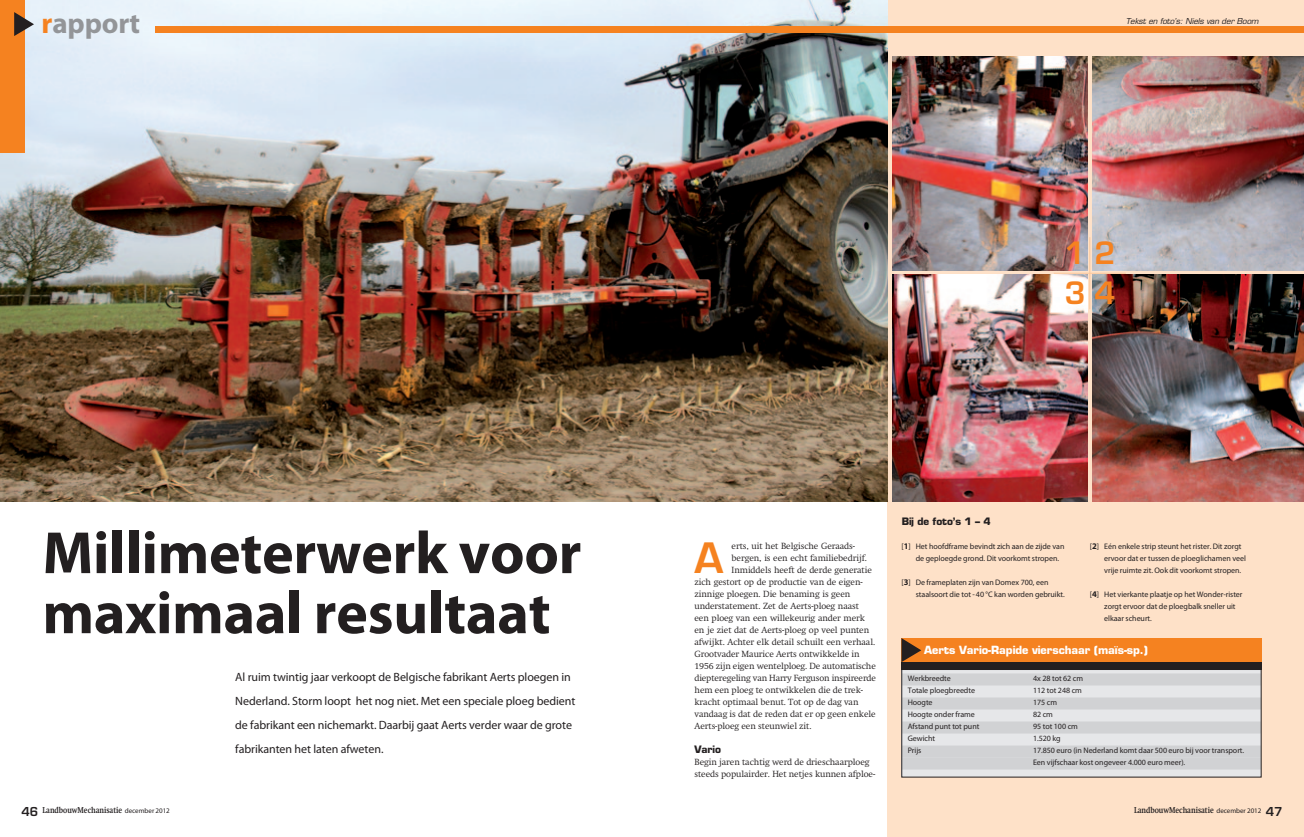
<style>
.page{position:relative;width:1304px;height:837px;background:#fff}
.page>*{position:absolute;margin:0;border:0;box-sizing:border-box;transform-origin:0 0}
.t1{font:700 60px/60px "Myriad Pro";letter-spacing:-.005em;color:#231f20}
.t2{font:600 40.8px "Eurostile LT Std";color:#f58220}
.t3{font:600 30px/40.1px "Eurostile LT Std";color:#f58220}
.t4{font:700 29px "Myriad Pro";letter-spacing:-.005em;color:#939598}
.t5{font:12px/24px "Myriad Pro";letter-spacing:-.005em;color:#231f20}
.t6{font:700 11px "Eurostile LT Std";letter-spacing:-.005em;color:#fff}
.t7{font:700 10px "Eurostile LT Std";letter-spacing:-.005em;color:#231f20}
.t8{font:300 8.8px/12px "Swift";letter-spacing:-.005em;color:#231f20}
.t9{font:700 8.4px "Swift";letter-spacing:-.005em;color:#231f20;scale:.83 1}
.t10{font:8px/12px "Myriad Pro";letter-spacing:-.005em;color:#231f20}
.t11{font:italic 8px "Eurostile LT Std";letter-spacing:-.005em;color:#231f20}
.s1{color:#f58220}
.s2{font-weight:700;font-size:8.6px}
.s3{font-family:"Eurostile LT Std";font-weight:600;font-size:12px}
.s4{font-family:"Myriad Pro";font-weight:400;font-size:7px}
</style>
<div class="page">
<div style="left:887px;top:0;width:417px;height:836px;background:#fee1c8"></div>
<img style="left:0;top:0;width:887px;height:501px">
<img style="left:893px;top:57px;width:194px;height:213px">
<img style="left:1093px;top:57px;width:211px;height:213px">
<img style="left:893px;top:275px;width:194px;height:226px">
<img style="left:1093px;top:275px;width:211px;height:226px">
<div style="left:0;top:0;width:24px;height:153px;background:#f58220"></div>
<div style="left:155px;top:27px;width:497px;height:6px;background:#f58220"></div>
<svg style="left:14px;top:12px;width:20px;height:24px"></svg>
<div style="left:652px;top:27px;width:652px;height:6px;background:#f58220"></div>
<hr style="left:1089px;top:237px;width:1px;height:72px;background:#fcc89b">
<hr style="left:1054px;top:272px;width:72px;height:1px;background:#fcc89b">
<div style="left:902px;top:669px;width:359px;height:107px;background:#e6e7e9"></div>
<div style="left:902px;top:673px;width:359px;height:12px;background:#d1d2d4"></div>
<div style="left:902px;top:697px;width:359px;height:12px;background:#d1d2d4"></div>
<div style="left:902px;top:721px;width:359px;height:12px;background:#d1d2d4"></div>
<div style="left:902px;top:745px;width:359px;height:12px;background:#d1d2d4"></div>
<div style="left:902px;top:757px;width:359px;height:12px;background:#d1d2d4"></div>
<div style="left:901px;top:669px;width:360px;height:108px;border:1px solid #231f20"></div>
<div style="left:901px;top:638px;width:360px;height:24px;background:#f58220"></div>
<div style="left:901px;top:662px;width:360px;height:7px;background:#231f20"></div>
<svg style="left:901px;top:638px;width:20px;height:24px"></svg>
<h3 class="t4" style="left:42px;top:4px;width:100px"><span class="s1">r</span>apport</h3>
<p class="t11" style="left:1126px;top:17px;width:134px">Tekst en foto’s: Niels van der Boom</p>
<h3 class="t3" style="left:1065px;top:232px;width:52px">1 2<br>3 4</h3>
<p class="t7" style="left:902px;top:515px;width:90px">Bij de foto’s 1 – 4</p>
<h1 class="t1" style="left:43px;top:520px;width:540px">Millimeterwerk voor maximaal resultaat</h1>
<p class="t5" style="left:235px;top:664px;width:342px">Al ruim twintig jaar verkoopt de Belgische fabrikant Aerts ploegen in Nederland. Storm loopt het nog niet. Met een speciale ploeg bedient de fabrikant een nichemarkt. Daarbij gaat Aerts verder waar de grote fabrikanten het laten afweten.</p>
<p class="t10" style="left:908px;top:672px;width:45px">Werkbreedte</p>
<p class="t10" style="left:1033px;top:672px;width:52px">4x 28 tot 62 cm</p>
<h2 class="t2" style="left:694px;top:532px;width:30px">A</h2>
<p class="t8" style="left:732px;top:540px;width:125px">erts, uit het Belgische Geraads-</p>
<p class="t10" style="left:916px;top:540px;width:150px;text-indent:-14px">[<span class="s2">1</span>] Het hoofdframe bevindt zich aan de zijde van de geploegde grond. Dit voorkomt stropen.</p>
<p class="t10" style="left:916px;top:576px;width:150px;text-indent:-14px">[<span class="s2">3</span>] De frameplaten zijn van Domex 700, een staalsoort die tot -40 °C kan worden gebruikt.</p>
<p class="t10" style="left:1104px;top:540px;width:143px;text-indent:-14px">[<span class="s2">2</span>] Eén enkele strip steunt het rister. Dit zorgt ervoor dat er tussen de ploeglichamen veel vrije ruimte zit. Ook dit voorkomt stropen.</p>
<p class="t10" style="left:1104px;top:588px;width:140px;text-indent:-14px">[<span class="s2">4</span>] Het vierkante plaatje op het Wonder-rister zorgt ervoor dat de ploegbalk sneller uit elkaar scheurt.</p>
<p class="t8" style="left:732px;top:552px;width:137px">bergen, is een echt familiebedrijf.</p>
<p class="t8" style="left:732px;top:564px;width:142px">Inmiddels heeft de derde generatie</p>
<p class="t8" style="left:694px;top:576px;width:170px">zich gestort op de productie van de eigen-</p>
<p class="t8" style="left:694px;top:588px;width:157px">zinnige ploegen. Die benaming is geen</p>
<p class="t8" style="left:694px;top:600px;width:166px">understatement. Zet de Aerts-ploeg naast</p>
<p class="t8" style="left:694px;top:612px;width:172px">een ploeg van een willekeurig ander merk</p>
<p class="t8" style="left:694px;top:624px;width:176px">en je ziet dat de Aerts-ploeg op veel punten</p>
<p class="t8" style="left:694px;top:636px;width:182px">afwijkt. Achter elk detail schuilt een verhaal.</p>
<p class="t8" style="left:694px;top:648px;width:167px">Grootvader Maurice Aerts ontwikkelde in</p>
<p class="t8" style="left:694px;top:660px;width:183px">1956 zijn eigen wentelploeg. De automatische</p>
<p class="t8" style="left:694px;top:672px;width:183px">diepteregeling van Harry Ferguson inspireerde</p>
<p class="t8" style="left:694px;top:684px;width:170px">hem een ploeg te ontwikkelen die de trek-</p>
<p class="t8" style="left:694px;top:696px;width:166px">kracht optimaal benut. Tot op de dag van</p>
<p class="t8" style="left:694px;top:708px;width:183px">vandaag is dat de reden dat er op geen enkele</p>
<p class="t8" style="left:694px;top:720px;width:119px">Aerts-ploeg een steunwiel zit.</p>
<p class="t7" style="left:694px;top:743px;width:28px">Vario</p>
<p class="t8" style="left:694px;top:756px;width:182px">Begin jaren tachtig werd de drieschaarploeg steeds populairder. Het netjes kunnen afploe-</p>
<p class="t6" style="left:924px;top:643px;width:225px">Aerts Vario-Rapide vierschaar (maïs-sp.)</p>
<p class="t10" style="left:908px;top:684px;width:69px">Totale ploegbreedte</p>
<p class="t10" style="left:1033px;top:684px;width:50px">112 tot 248 cm</p>
<p class="t10" style="left:908px;top:696px;width:26px">Hoogte</p>
<p class="t10" style="left:1033px;top:696px;width:25px">175 cm</p>
<p class="t10" style="left:908px;top:708px;width:69px">Hoogte onder frame</p>
<p class="t10" style="left:1033px;top:708px;width:21px">82 cm</p>
<p class="t10" style="left:908px;top:720px;width:73px">Afstand punt tot punt</p>
<p class="t10" style="left:1033px;top:720px;width:46px">95 tot 100 cm</p>
<p class="t10" style="left:908px;top:732px;width:29px">Gewicht</p>
<p class="t10" style="left:1033px;top:732px;width:29px">1.520 kg</p>
<p class="t10" style="left:908px;top:744px;width:15px">Prijs</p>
<p class="t10" style="left:1033px;top:744px;width:213px">17.850 euro (in Nederland komt daar 500 euro bij voor transport.<br>Een vijfschaar kost ongeveer 4.000 euro meer).</p>
<p class="t9" style="left:21px;top:805px;width:180px"><span class="s3">46</span> LandbouwMechanisatie <span class="s4">december 2012</span></p>
<p class="t9" style="left:1134px;top:805px;width:180px">LandbouwMechanisatie <span class="s4">december 2012</span> <span class="s3">47</span></p>
</div>
